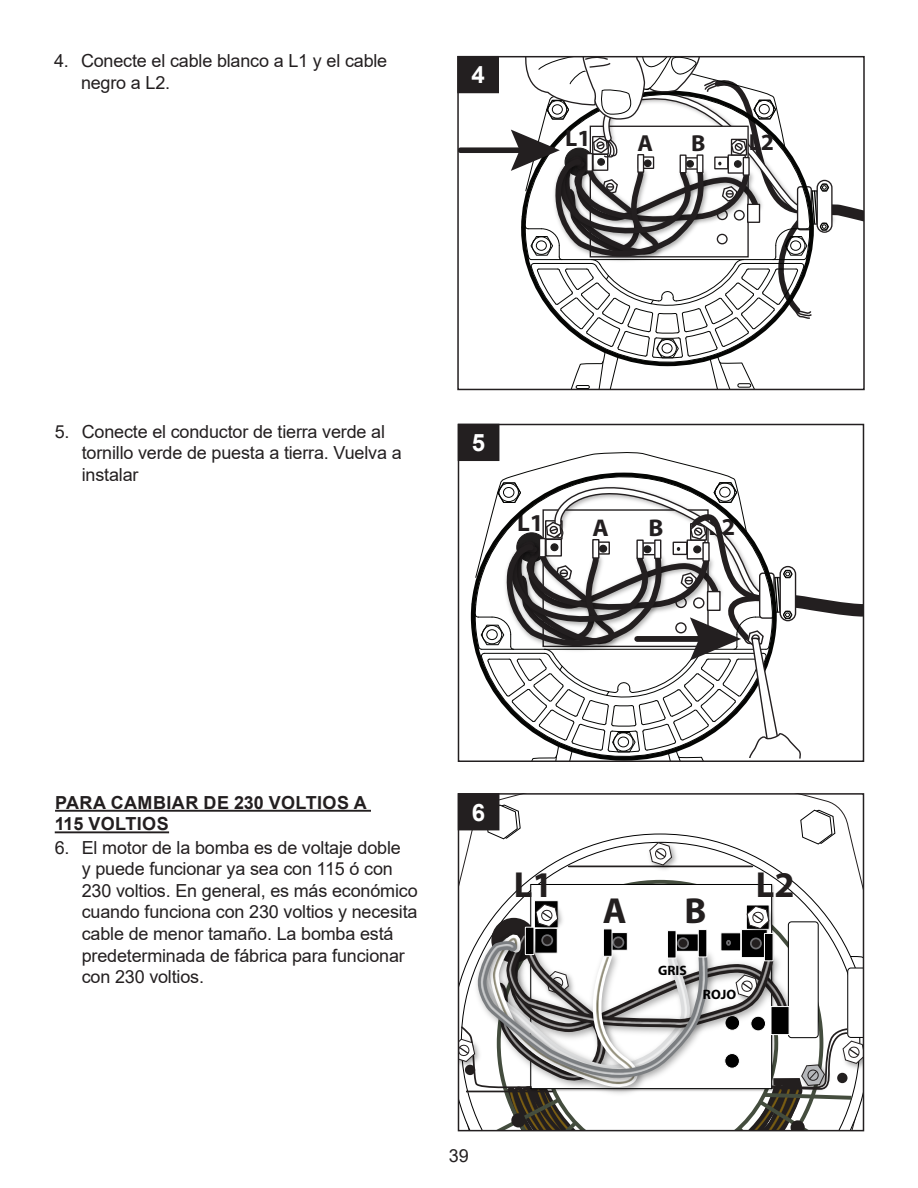
<style>
.page{position:relative;width:918px;height:1188px;background:#fff}
.page>*{position:absolute;margin:0;border:0;box-sizing:border-box;transform-origin:0 0}
.t1{font:700 36.3px "Myriad Pro";color:#231f1f}
.t2{font:700 24.3px "Myriad Pro";color:#231f20}
.t3{font:700 24px "Arial";color:#fff}
.t4{font:700 23.25px "Myriad Pro";color:#231f20}
.t5{font:18px/21.6px "Arial";letter-spacing:-.01em;color:#231f20}
.t6{font:700 18px/21.6px "Arial";letter-spacing:.025em;color:#231f20}
.t7{font:700 13.65px "Myriad Pro";color:#000}
</style>
<div class="page">
<div style="left:460px;top:147px;width:67px;height:6px;background:#231f20"></div>
<svg style="left:511px;top:59px;width:351px;height:328px"></svg>
<div style="left:457px;top:56px;width:408px;height:334px;border:2px solid #231f20"></div>
<div style="left:457px;top:56px;width:42px;height:37px;background:#231f20"></div>
<hr style="left:55px;top:810px;width:316px;height:2px;background:#231f20">
<hr style="left:55px;top:831px;width:114px;height:2px;background:#231f20">
<svg style="left:461px;top:842px;width:399px;height:38px"></svg>
<svg style="left:503px;top:880px;width:314px;height:24px"></svg>
<hr style="left:569px;top:866px;width:183px;height:1px;background:#231f1f">
<div style="left:531px;top:885px;width:241px;height:204px;background:#fff"></div>
<svg style="left:800px;top:809px;width:36px;height:36px"></svg>
<img style="left:645px;top:841px;width:36px;height:34px">
<svg style="left:649px;top:842px;width:23px;height:24px"></svg>
<img style="left:771px;top:901px;width:8px;height:3px">
<img style="left:531px;top:899px;width:28px;height:5px">
<svg style="left:461px;top:904px;width:400px;height:224px"></svg>
<div style="left:458px;top:793px;width:406px;height:338px;border:2px solid #231f20"></div>
<svg style="left:458px;top:424px;width:405px;height:337px"></svg>
<svg style="left:458px;top:793px;width:63px;height:47px"></svg>
<p class="t5" style="left:81px;top:50px;width:308px;text-indent:-27px">4. Conecte el cable blanco a L1 y el cable negro a L2.</p>
<p class="t3" style="left:471px;top:58px;width:15px">4</p>
<p class="t4" style="left:565px;top:123px;width:27px">L1</p>
<p class="t4" style="left:638px;top:128px;width:17px">A</p>
<p class="t4" style="left:691px;top:128px;width:16px">B</p>
<p class="t4" style="left:749px;top:127px;width:27px">L2</p>
<p class="t5" style="left:82px;top:420px;width:321px;text-indent:-27px">5. Conecte el conductor de tierra verde al tornillo verde de puesta a tierra. Vuelva a instalar</p>
<p class="t3" style="left:472px;top:426px;width:15px">5</p>
<p class="t2" style="left:517px;top:507px;width:28px">L1</p>
<p class="t2" style="left:592px;top:512px;width:18px">A</p>
<p class="t2" style="left:648px;top:512px;width:17px">B</p>
<p class="t2" style="left:709px;top:511px;width:28px">L2</p>
<p class="t6" style="left:55px;top:792px;width:313px">PARA CAMBIAR DE 230 VOLTIOS A<br>115 VOLTIOS</p>
<p class="t5" style="left:82px;top:836px;width:337px;text-indent:-27px">6. El motor de la bomba es de voltaje doble<br>y puede funcionar ya sea con 115 ó con 230 voltios. En general, es más económico cuando funciona con 230 voltios y necesita cable de menor tamaño. La bomba está predeterminada de fábrica para funcionar con 230 voltios.</p>
<p class="t3" style="left:472px;top:795px;width:15px">6</p>
<p class="t1" style="left:514px;top:861px;width:40px">L1</p>
<p class="t1" style="left:756px;top:861px;width:40px">L2</p>
<p class="t1" style="left:603px;top:887px;width:25px">A</p>
<p class="t1" style="left:685px;top:887px;width:23px">B</p>
<p class="t7" style="left:658px;top:961px;width:30px">GRIS</p>
<p class="t7" style="left:703px;top:985px;width:35px">ROJO</p>
<p class="t5" style="left:449px;top:1145px;width:22px">39</p>
</div>
